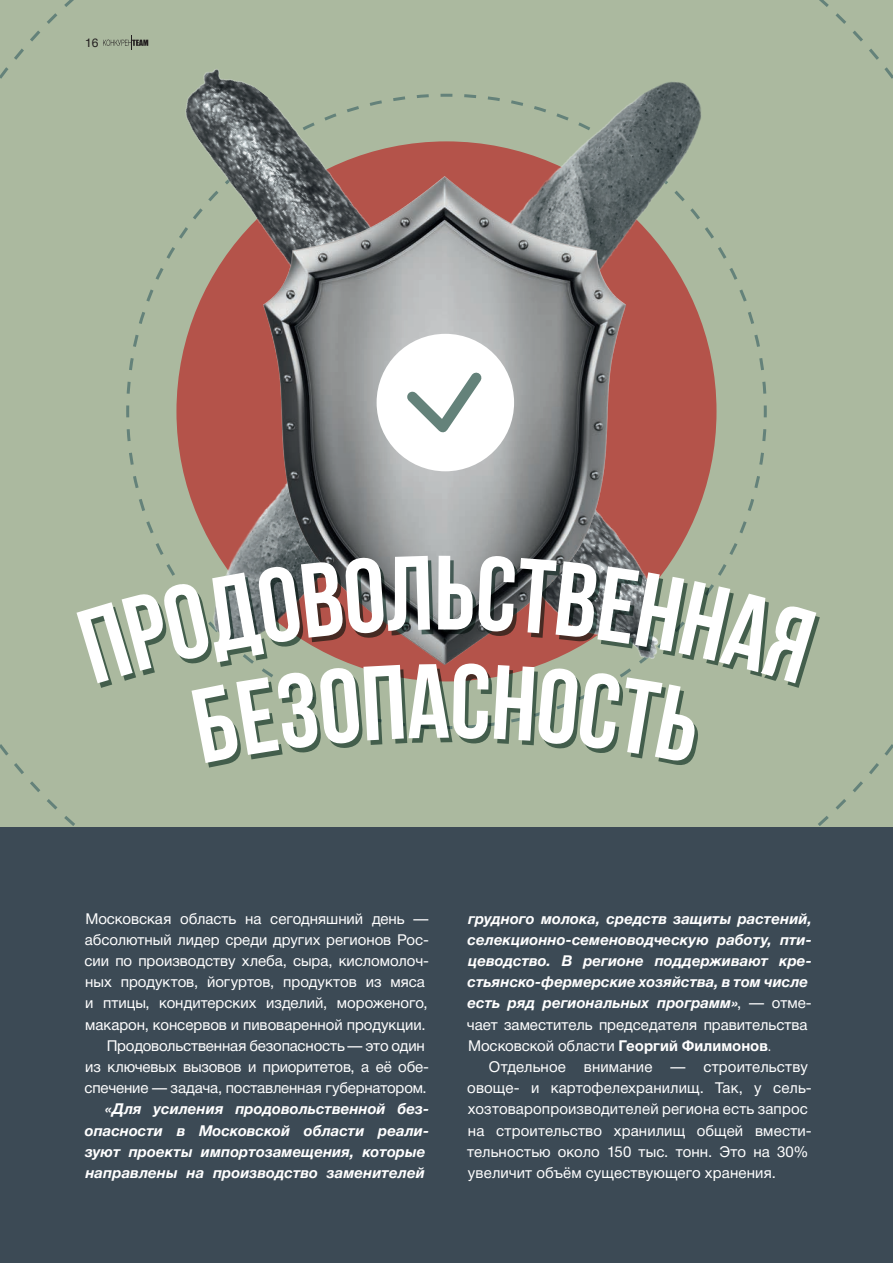
<style>
.page{position:relative;width:893px;height:1263px;background:#fff}
.page>*{position:absolute;margin:0;border:0;box-sizing:border-box;transform-origin:0 0}
.t1{font:15px/21.1px "Helvetica Neue Cyr";color:#fff}
.t2{font:italic 700 15px/21.1px "Helvetica Neue Cyr";color:#fff}
.t3{font:12px "Helvetica Neue Cyr";color:#231f20}
.s1{font-weight:400;font-style:normal}
.s2{font-style:normal}
.s3{font-weight:300;font-style:normal}
</style>
<div class="page">
<div style="left:0;top:0;width:893px;height:827px;background:#abb99f"></div>
<div style="left:0;top:827px;width:893px;height:436px;background:#3c4a55"></div>
<img style="left:669px;top:73px;width:48px;height:483px">
<img style="left:179px;top:53px;width:490px;height:503px">
<img style="left:264px;top:177px;width:362px;height:379px">
<svg style="left:77px;top:556px;width:743px;height:211px"></svg>
<div style="left:377px;top:334px;width:137px;height:137px;background:#fff;border-radius:50%"></div>
<svg style="left:407px;top:372px;width:75px;height:61px"></svg>
<svg style="left:103px;top:36px;width:45px;height:14px"></svg>
<p class="t3" style="left:85px;top:36px;width:15px">16</p>
<p class="t1" style="left:85px;top:908px;width:346px">Московская область на сегодняшний день — абсолютный лидер среди других регионов Рос&shy;сии по производству хлеба, сыра, кисломолоч&shy;ных продуктов, йогуртов, продуктов из мяса и птицы, кондитерских изделий, мороженого, макарон, консервов и пивоваренной продукции.</p>
<p class="t1" style="left:85px;top:1035px;width:346px;text-indent:22px">Продовольственная безопасность — это один из ключевых вызовов и приоритетов, а её обе&shy;спечение — задача, поставленная губернатором.</p>
<p class="t2" style="left:85px;top:1099px;width:346px;text-indent:20px">«Для усиления продовольственной без&shy;опасности в Московской области реали&shy;зуют проекты импортозамещения, которые направлены на производство заменителей</p>
<p class="t2" style="left:467px;top:908px;width:347px">грудного молока, средств защиты растений, селекционно-семеноводческую работу, пти&shy;цеводство. В регионе поддерживают кре&shy;стьянско-фермерские хозяйства, в том числе есть ряд региональных программ»<span class="s1">, — отме&shy;чает заместитель председателя правительства Московской области</span> <span class="s2">Георгий Филимонов</span><span class="s3">.</span></p>
<p class="t1" style="left:467px;top:1056px;width:346px;text-indent:22px">Отдельное внимание — строительству овоще- и картофелехранилищ. Так, у сель&shy;хозтоваропроизводителей региона есть запрос на строительство хранилищ общей вмести&shy;тельностью около 150 тыс. тонн. Это на 30% увеличит объём существующего хранения.</p>
</div>
